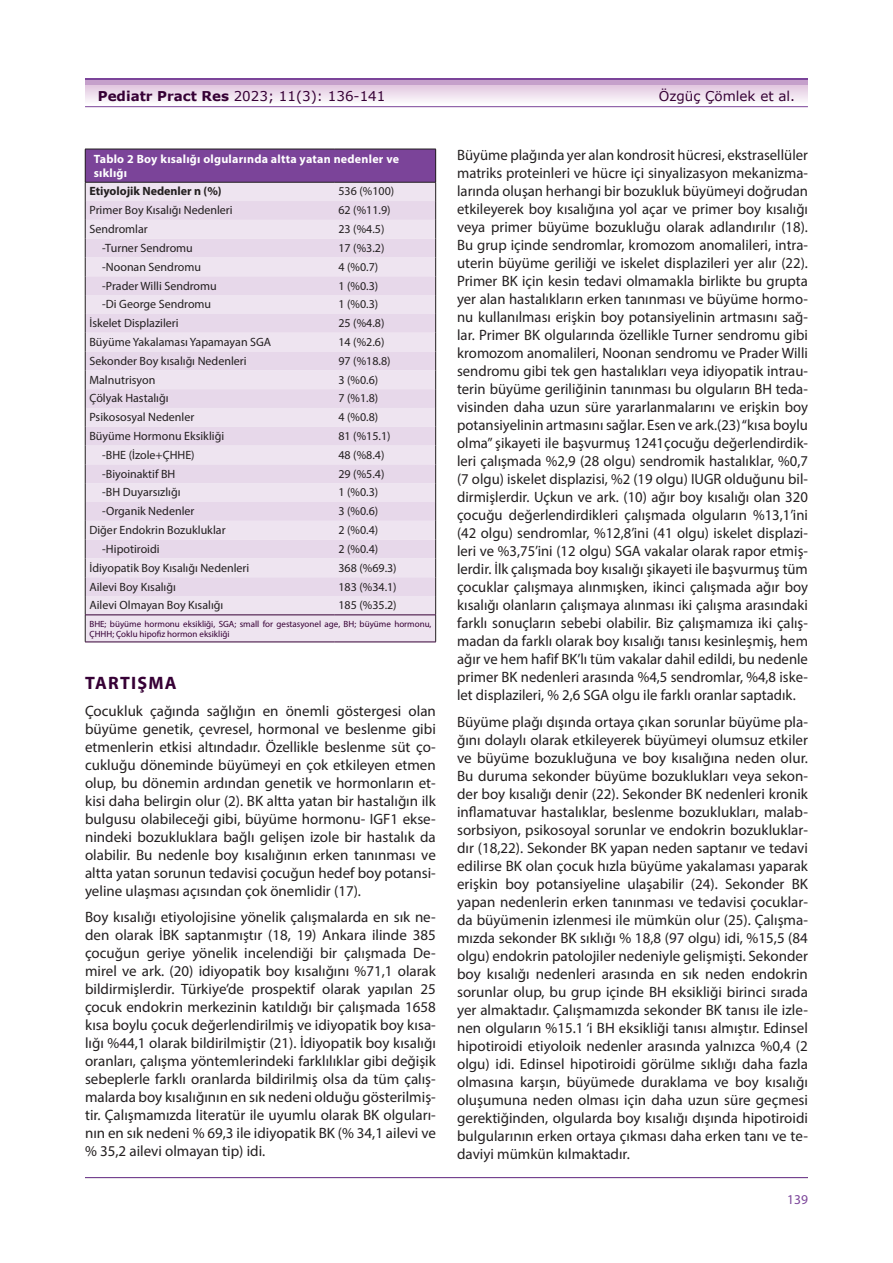
<style>
.page{position:relative;width:893px;height:1263px;background:#fff}
.page>*{position:absolute;margin:0;border:0;box-sizing:border-box;transform-origin:0 0}
.Metin_Başlıkları{font:700 18px "Myriad Pro";letter-spacing:.07em;color:#360035}
.Ana_Metin{font:15px/18px "Myriad Pro";color:#231f20;text-align:justify}
.t1{font:13.5px "Verdana";color:#360035}
.t2{font:13.5px "Myriad Pro";color:#7b4499}
.Tablo{font:12px "Myriad Pro";color:#231f20}
.Tablobaşlık{font:700 12px/14.4px "Myriad Pro";letter-spacing:.02em;color:#fff}
.Tablo-2{font:700 12px "Myriad Pro";color:#231f20}
.Tablo_2{font:9px/10.5px "Myriad Pro";color:#360035}
.s1{font-weight:700}
</style>
<div class="page">
<hr style="left:85px;top:79px;width:723px;height:2px;background:#7b4499">
<hr style="left:85px;top:81px;width:723px;height:4px;background:#c5a0cb">
<svg style="left:85px;top:85px;width:723px;height:16px;background:#ecdceb"></svg>
<hr style="left:85px;top:106px;width:723px;height:1px;background:#7b4499">
<hr style="left:85px;top:1177px;width:723px;height:1px;background:#7b4499">
<div style="left:85px;top:149px;width:351px;height:33px;background:#7b4499"></div>
<div style="left:86px;top:183px;width:349px;height:459px;background:#eee4f0"></div>
<svg style="left:86px;top:201px;width:349px;height:395px;background:#eaddec"></svg>
<hr style="left:85px;top:149px;width:249px;height:1px;background:#231f20">
<hr style="left:85px;top:149px;width:1px;height:33px;background:#231f20">
<hr style="left:334px;top:149px;width:102px;height:1px;background:#231f20">
<hr style="left:435px;top:149px;width:1px;height:33px;background:#231f20">
<svg style="left:85px;top:183px;width:1px;height:459px"></svg>
<svg style="left:435px;top:183px;width:1px;height:459px"></svg>
<hr style="left:85px;top:642px;width:249px;height:1px;background:#360035">
<hr style="left:334px;top:642px;width:102px;height:1px;background:#360035">
<hr style="left:85px;top:615px;width:249px;height:1px;background:#360035">
<hr style="left:334px;top:615px;width:102px;height:1px;background:#360035">
<hr style="left:85px;top:182px;width:249px;height:1px;background:#231f20">
<hr style="left:334px;top:182px;width:102px;height:1px;background:#231f20">
<p class="t1" style="left:98px;top:87px;width:289px"><span class="s1">Pediatr Pract Res</span> 2023; 11(3): 136-141</p>
<p class="t1" style="left:659px;top:87px;width:138px">Özgüç Çömlek et al.</p>
<p class="Tablobaşlık" style="left:94px;top:151px;width:307px">Tablo 2 Boy kısalığı olgularında altta yatan nedenler ve sıklığı</p>
<p class="Tablo-2" style="left:89px;top:184px;width:134px">Etiyolojik Nedenler n (%)</p>
<p class="Tablo" style="left:338px;top:184px;width:57px">536 (%100)</p>
<p class="Tablo" style="left:89px;top:203px;width:145px">Primer Boy Kısalığı Nedenleri</p>
<p class="Tablo" style="left:338px;top:203px;width:54px">62 (%11.9)</p>
<p class="Tablo" style="left:89px;top:222px;width:60px">Sendromlar</p>
<p class="Tablo" style="left:338px;top:222px;width:47px">23 (%4.5)</p>
<p class="Tablo" style="left:102px;top:240px;width:92px">-Turner Sendromu</p>
<p class="Tablo" style="left:338px;top:240px;width:47px">17 (%3.2)</p>
<p class="Tablo" style="left:102px;top:259px;width:100px">-Noonan Sendromu</p>
<p class="Tablo" style="left:338px;top:259px;width:41px">4 (%0.7)</p>
<p class="Tablo" style="left:102px;top:278px;width:116px">-Prader Willi Sendromu</p>
<p class="Tablo" style="left:338px;top:278px;width:41px">1 (%0.3)</p>
<p class="Tablo" style="left:102px;top:297px;width:110px">-Di George Sendromu</p>
<p class="Tablo" style="left:338px;top:297px;width:41px">1 (%0.3)</p>
<p class="Tablo" style="left:89px;top:316px;width:91px">İskelet Displazileri</p>
<p class="Tablo" style="left:338px;top:316px;width:47px">25 (%4.8)</p>
<p class="Tablo" style="left:89px;top:335px;width:183px">Büyüme Yakalaması Yapamayan SGA</p>
<p class="Tablo" style="left:338px;top:335px;width:47px">14 (%2.6)</p>
<p class="Tablo" style="left:89px;top:353px;width:159px">Sekonder Boy kısalığı Nedenleri</p>
<p class="Tablo" style="left:338px;top:353px;width:54px">97 (%18.8)</p>
<p class="Tablo" style="left:89px;top:372px;width:67px">Malnutrisyon</p>
<p class="Tablo" style="left:338px;top:372px;width:41px">3 (%0.6)</p>
<p class="Tablo" style="left:89px;top:391px;width:81px">Çölyak Hastalığı</p>
<p class="Tablo" style="left:338px;top:391px;width:41px">7 (%1.8)</p>
<p class="Tablo" style="left:89px;top:410px;width:106px">Psikososyal Nedenler</p>
<p class="Tablo" style="left:338px;top:410px;width:41px">4 (%0.8)</p>
<p class="Tablo" style="left:89px;top:429px;width:136px">Büyüme Hormonu Eksikliği</p>
<p class="Tablo" style="left:338px;top:429px;width:54px">81 (%15.1)</p>
<p class="Tablo" style="left:102px;top:447px;width:94px">-BHE (İzole+ÇHHE)</p>
<p class="Tablo" style="left:338px;top:447px;width:47px">48 (%8.4)</p>
<p class="Tablo" style="left:102px;top:466px;width:75px">-Biyoinaktif BH</p>
<p class="Tablo" style="left:338px;top:466px;width:47px">29 (%5.4)</p>
<p class="Tablo" style="left:102px;top:485px;width:80px">-BH Duyarsızlığı</p>
<p class="Tablo" style="left:338px;top:485px;width:41px">1 (%0.3)</p>
<p class="Tablo" style="left:102px;top:504px;width:94px">-Organik Nedenler</p>
<p class="Tablo" style="left:338px;top:504px;width:41px">3 (%0.6)</p>
<p class="Tablo" style="left:89px;top:523px;width:138px">Diğer Endokrin Bozukluklar</p>
<p class="Tablo" style="left:338px;top:523px;width:41px">2 (%0.4)</p>
<p class="Tablo" style="left:102px;top:541px;width:59px">-Hipotiroidi</p>
<p class="Tablo" style="left:338px;top:541px;width:41px">2 (%0.4)</p>
<p class="Tablo" style="left:89px;top:560px;width:161px">İdiyopatik Boy Kısalığı Nedenleri</p>
<p class="Tablo" style="left:338px;top:560px;width:60px">368 (%69.3)</p>
<p class="Tablo" style="left:89px;top:579px;width:88px">Ailevi Boy Kısalığı</p>
<p class="Tablo" style="left:338px;top:579px;width:60px">183 (%34.1)</p>
<p class="Tablo" style="left:89px;top:598px;width:135px">Ailevi Olmayan Boy Kısalığı</p>
<p class="Tablo" style="left:338px;top:598px;width:60px">185 (%35.2)</p>
<p class="Tablo_2" style="left:89px;top:618px;width:343px">BHE; büyüme hormonu eksikliği, SGA; small for gestasyonel age, BH; büyüme hormonu,<br>ÇHHH; Çoklu hipofiz hormon eksikliği</p>
<p class="Metin_Başlıkları" style="left:85px;top:671px;width:93px">TARTIŞMA</p>
<p class="Ana_Metin" style="left:85px;top:701px;width:352px">Çocukluk çağında sağlığın en önemli göstergesi olan büyüme genetik, çevresel, hormonal ve beslenme gibi etmenlerin etkisi altındadır. Özellikle beslenme süt ço&shy;cukluğu döneminde büyümeyi en çok etkileyen etmen olup, bu dönemin ardından genetik ve hormonların et&shy;kisi daha belirgin olur (2). BK altta yatan bir hastalığın ilk bulgusu olabileceği gibi, büyüme hormonu- IGF1 ekse&shy;nindeki bozukluklara bağlı gelişen izole bir hastalık da olabilir. Bu nedenle boy kısalığının erken tanınması ve altta yatan sorunun tedavisi çocuğun hedef boy potansi&shy;yeline ulaşması açısından çok önemlidir (17).</p>
<p class="Ana_Metin" style="left:85px;top:908px;width:352px">Boy kısalığı etiyolojisine yönelik çalışmalarda en sık ne&shy;den olarak İBK saptanmıştır (18, 19) Ankara ilinde 385 çocuğun geriye yönelik incelendiği bir çalışmada De&shy;mirel ve ark. (20) idiyopatik boy kısalığını %71,1 olarak bildirmişlerdir. Türkiye’de prospektif olarak yapılan 25 çocuk endokrin merkezinin katıldığı bir çalışmada 1658 kısa boylu çocuk değerlendirilmiş ve idiyopatik boy kısa&shy;lığı %44,1 olarak bildirilmiştir (21). İdiyopatik boy kısalığı oranları, çalışma yöntemlerindeki farklılıklar gibi değişik sebeplerle farklı oranlarda bildirilmiş olsa da tüm çalış&shy;malarda boy kısalığının en sık nedeni olduğu gösterilmiş&shy;tir. Çalışmamızda literatür ile uyumlu olarak BK olguları&shy;nın en sık nedeni % 69,3 ile idiyopatik BK (% 34,1 ailevi ve % 35,2 ailevi olmayan tip) idi.</p>
<p class="Ana_Metin" style="left:457px;top:146px;width:352px">Büyüme plağında yer alan kondrosit hücresi, ekstrasellüler matriks proteinleri ve hücre içi sinyalizasyon mekanizma&shy;larında oluşan herhangi bir bozukluk büyümeyi doğrudan etkileyerek boy kısalığına yol açar ve primer boy kısalığı veya primer büyüme bozukluğu olarak adlandırılır (18).<br>Bu grup içinde sendromlar, kromozom anomalileri, intra&shy;uterin büyüme geriliği ve iskelet displazileri yer alır (22).<br>Primer BK için kesin tedavi olmamakla birlikte bu grupta yer alan hastalıkların erken tanınması ve büyüme hormo&shy;nu kullanılması erişkin boy potansiyelinin artmasını sağ&shy;lar. Primer BK olgularında özellikle Turner sendromu gibi kromozom anomalileri, Noonan sendromu ve Prader Willi sendromu gibi tek gen hastalıkları veya idiyopatik intrau&shy;terin büyüme geriliğinin tanınması bu olguların BH teda&shy;visinden daha uzun süre yararlanmalarını ve erişkin boy potansiyelinin artmasını sağlar. Esen ve ark.(23) “kısa boylu olma” şikayeti ile başvurmuş 1241çocuğu değerlendirdik&shy;leri çalışmada %2,9 (28 olgu) sendromik hastalıklar, %0,7 (7 olgu) iskelet displazisi, %2 (19 olgu) IUGR olduğunu bil&shy;dirmişlerdir. Uçkun ve ark. (10) ağır boy kısalığı olan 320 çocuğu değerlendirdikleri çalışmada olguların %13,1’ini (42 olgu) sendromlar, %12,8’ini (41 olgu) iskelet displazi&shy;leri ve %3,75’ini (12 olgu) SGA vakalar olarak rapor etmiş&shy;lerdir. İlk çalışmada boy kısalığı şikayeti ile başvurmuş tüm çocuklar çalışmaya alınmışken, ikinci çalışmada ağır boy kısalığı olanların çalışmaya alınması iki çalışma arasındaki farklı sonuçların sebebi olabilir. Biz çalışmamıza iki çalış&shy;madan da farklı olarak boy kısalığı tanısı kesinleşmiş, hem ağır ve hem hafif BK’lı tüm vakalar dahil edildi, bu nedenle primer BK nedenleri arasında %4,5 sendromlar, %4,8 iske&shy;let displazileri, % 2,6 SGA olgu ile farklı oranlar saptadık.</p>
<p class="Ana_Metin" style="left:457px;top:712px;width:352px">Büyüme plağı dışında ortaya çıkan sorunlar büyüme pla&shy;ğını dolaylı olarak etkileyerek büyümeyi olumsuz etkiler ve büyüme bozukluğuna ve boy kısalığına neden olur.<br>Bu duruma sekonder büyüme bozuklukları veya sekon&shy;der boy kısalığı denir (22). Sekonder BK nedenleri kronik inflamatuvar hastalıklar, beslenme bozuklukları, malab&shy;sorbsiyon, psikosoyal sorunlar ve endokrin bozukluklar&shy;dır (18,22). Sekonder BK yapan neden saptanır ve tedavi edilirse BK olan çocuk hızla büyüme yakalaması yaparak erişkin boy potansiyeline ulaşabilir (24). Sekonder BK yapan nedenlerin erken tanınması ve tedavisi çocuklar&shy;da büyümenin izlenmesi ile mümkün olur (25). Çalışma&shy;mızda sekonder BK sıklığı % 18,8 (97 olgu) idi, %15,5 (84 olgu) endokrin patolojiler nedeniyle gelişmişti. Sekonder boy kısalığı nedenleri arasında en sık neden endokrin sorunlar olup, bu grup içinde BH eksikliği birinci sırada yer almaktadır. Çalışmamızda sekonder BK tanısı ile izle&shy;nen olguların %15.1 ‘i BH eksikliği tanısı almıştır. Edinsel hipotiroidi etiyoloik nedenler arasında yalnızca %0,4 (2 olgu) idi. Edinsel hipotiroidi görülme sıklığı daha fazla olmasına karşın, büyümede duraklama ve boy kısalığı oluşumuna neden olması için daha uzun süre geçmesi gerektiğinden, olgularda boy kısalığı dışında hipotiroidi bulgularının erken ortaya çıkması daha erken tanı ve te&shy;daviyi mümkün kılmaktadır.</p>
<p class="t2" style="left:787px;top:1191px;width:22px">139</p>
</div>
